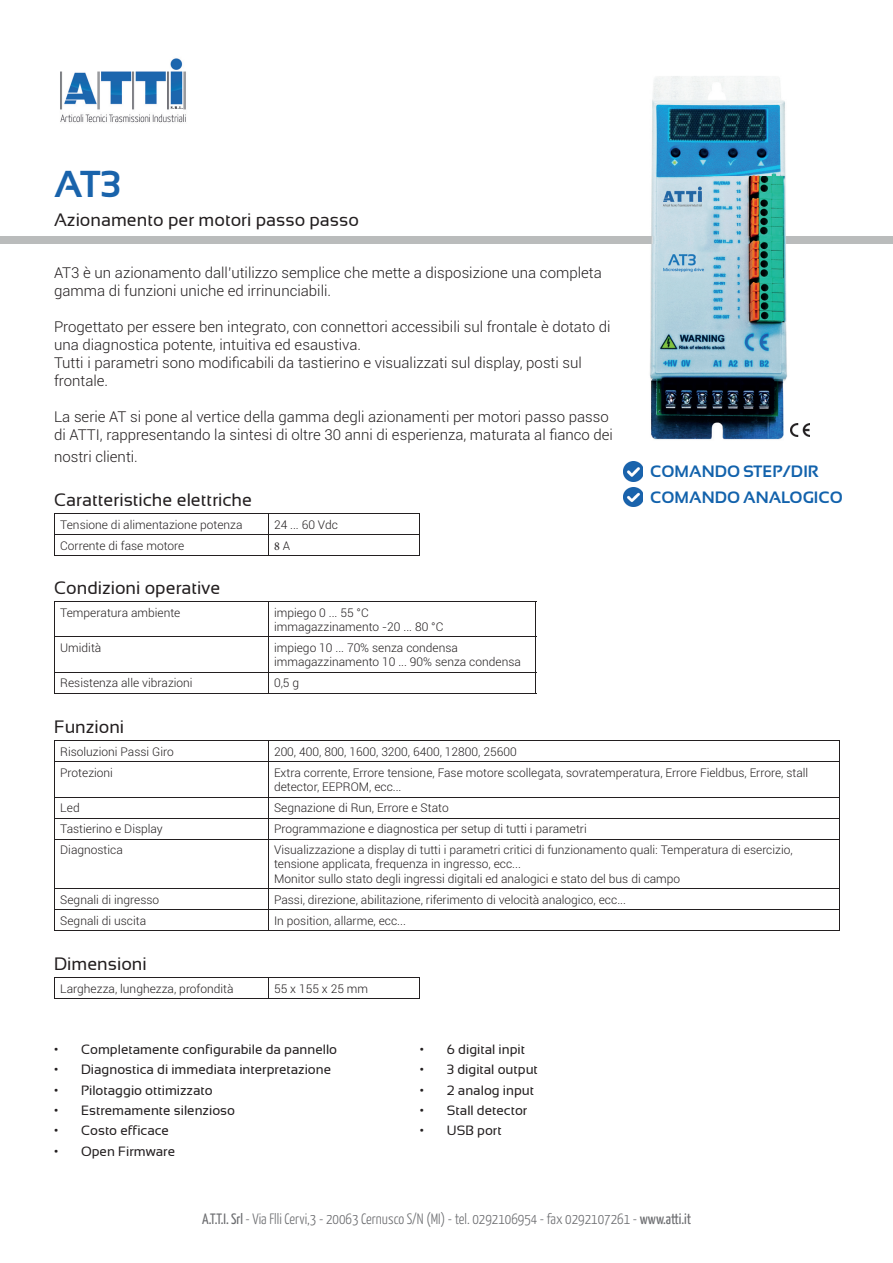
<style>
.page{position:relative;width:893px;height:1263px;background:#fff}
.page>*{position:absolute;margin:0;border:0;box-sizing:border-box;transform-origin:0 0}
.t1{font:700 37.5px "Sansation";color:#1963ab}
.t2{font:18px "Sansation";color:#231f20}
.t3{font:700 16.5px/25.8px "Sansation";color:#1262ac}
.t4{font:300 15px/18px "Roboto";color:#231f20}
.t5{font:300 15px "Yanone Kaffeesatz";color:#6c6d70}
.t6{font:13.5px "Sansation";color:#231f20}
.t7{font:300 12px/14.4px "Roboto";color:#231f20}
.t8{font:12px "Minion Pro";color:#231f20}
.s1{font-family:"Roboto";font-weight:300}
.s2{font-weight:400}
</style>
<div class="page">
<img style="left:60px;top:58px;width:126px;height:65px">
<div style="left:0;top:236px;width:892px;height:8px;background:#babcbc"></div>
<img style="left:650px;top:76px;width:137px;height:364px">
<img style="left:650px;top:236px;width:137px;height:8px">
<hr style="left:54px;top:513px;width:214px;height:1px;background:#231f20">
<hr style="left:268px;top:513px;width:152px;height:1px;background:#231f20">
<svg style="left:54px;top:514px;width:1px;height:41px"></svg>
<svg style="left:419px;top:514px;width:1px;height:41px"></svg>
<hr style="left:54px;top:534px;width:366px;height:1px;background:#231f20">
<svg style="left:268px;top:514px;width:1px;height:41px"></svg>
<hr style="left:54px;top:555px;width:366px;height:1px;background:#231f20">
<hr style="left:54px;top:601px;width:214px;height:1px;background:#231f20">
<hr style="left:54px;top:602px;width:1px;height:35px;background:#231f20">
<hr style="left:268px;top:601px;width:268px;height:1px;background:#231f20">
<hr style="left:535px;top:602px;width:1px;height:35px;background:#231f20">
<hr style="left:54px;top:637px;width:1px;height:35px;background:#231f20">
<hr style="left:535px;top:637px;width:1px;height:35px;background:#231f20">
<svg style="left:54px;top:673px;width:1px;height:20px"></svg>
<svg style="left:535px;top:673px;width:1px;height:20px"></svg>
<hr style="left:268px;top:602px;width:1px;height:35px;background:#231f20">
<hr style="left:54px;top:637px;width:482px;height:1px;background:#231f20">
<hr style="left:268px;top:637px;width:1px;height:35px;background:#231f20">
<hr style="left:54px;top:672px;width:482px;height:1px;background:#231f20">
<svg style="left:268px;top:673px;width:1px;height:20px"></svg>
<hr style="left:54px;top:693px;width:482px;height:1px;background:#231f20">
<hr style="left:54px;top:740px;width:214px;height:1px;background:#231f20">
<svg style="left:54px;top:741px;width:1px;height:20px"></svg>
<hr style="left:268px;top:740px;width:571px;height:1px;background:#231f20">
<svg style="left:839px;top:741px;width:1px;height:20px"></svg>
<hr style="left:54px;top:762px;width:1px;height:35px;background:#231f20">
<hr style="left:839px;top:762px;width:1px;height:35px;background:#231f20">
<svg style="left:54px;top:798px;width:1px;height:41px"></svg>
<svg style="left:839px;top:797px;width:1px;height:42px"></svg>
<hr style="left:54px;top:839px;width:1px;height:50px;background:#231f20">
<hr style="left:839px;top:839px;width:1px;height:50px;background:#231f20">
<svg style="left:54px;top:890px;width:1px;height:41px"></svg>
<svg style="left:839px;top:889px;width:1px;height:42px"></svg>
<svg style="left:268px;top:741px;width:1px;height:20px"></svg>
<hr style="left:54px;top:761px;width:785px;height:1px;background:#231f20">
<hr style="left:268px;top:762px;width:1px;height:35px;background:#231f20">
<hr style="left:54px;top:797px;width:785px;height:1px;background:#231f20">
<hr style="left:54px;top:818px;width:785px;height:1px;background:#231f20">
<svg style="left:268px;top:798px;width:1px;height:41px"></svg>
<hr style="left:54px;top:839px;width:785px;height:1px;background:#231f20">
<hr style="left:268px;top:839px;width:1px;height:50px;background:#231f20">
<hr style="left:54px;top:889px;width:785px;height:1px;background:#231f20">
<hr style="left:54px;top:910px;width:785px;height:1px;background:#231f20">
<svg style="left:268px;top:890px;width:1px;height:41px"></svg>
<hr style="left:54px;top:931px;width:785px;height:1px;background:#231f20">
<img style="left:790px;top:423px;width:19px;height:14px">
<hr style="left:54px;top:977px;width:214px;height:1px;background:#231f20">
<svg style="left:54px;top:978px;width:1px;height:20px"></svg>
<hr style="left:268px;top:977px;width:152px;height:1px;background:#231f20">
<svg style="left:419px;top:978px;width:1px;height:20px"></svg>
<svg style="left:268px;top:978px;width:1px;height:20px"></svg>
<hr style="left:54px;top:998px;width:366px;height:1px;background:#231f20">
<img style="left:623px;top:462px;width:19px;height:19px">
<img style="left:623px;top:487px;width:19px;height:20px">
<h1 class="t1" style="left:54px;top:171px;width:68px">AT3</h1>
<h2 class="t2" style="left:54px;top:213px;width:306px">Azionamento per motori passo passo</h2>
<p class="t4" style="left:54px;top:265px;width:549px">AT3 è un azionamento dall’utilizzo semplice che mette a disposizione una completa gamma di funzioni uniche ed irrinunciabili.</p>
<p class="t4" style="left:54px;top:319px;width:558px">Progettato per essere ben integrato, con connettori accessibili sul frontale è dotato di una diagnostica potente, intuitiva ed esaustiva.<br>Tutti i parametri sono modificabili da tastierino e visualizzati sul display, posti sul frontale.</p>
<p class="t4" style="left:54px;top:409px;width:560px">La serie AT si pone al vertice della gamma degli azionamenti per motori passo passo di ATTI, rappresentando la sintesi di oltre 30 anni di esperienza, maturata al fianco dei</p>
<p class="t4" style="left:54px;top:449px;width:85px">nostri clienti.</p>
<h2 class="t2" style="left:54px;top:493px;width:199px">Caratteristiche elettriche</h2>
<p class="t7" style="left:60px;top:518px;width:184px">Tensione di alimentazione potenza</p>
<p class="t7" style="left:274px;top:518px;width:65px">24 ... 60 Vdc</p>
<p class="t7" style="left:60px;top:539px;width:126px">Corrente di fase motore</p>
<p class="t8" style="left:274px;top:538px;width:18px">8 <span class="s1">A</span></p>
<h2 class="t2" style="left:54px;top:581px;width:168px">Condizioni operative</h2>
<h3 class="t3" style="left:650px;top:460px;width:194px">COMANDO STEP/DIR<br>COMANDO ANALOGICO</h3>
<p class="t7" style="left:60px;top:606px;width:122px">Temperatura ambiente</p>
<p class="t7" style="left:274px;top:606px;width:171px">impiego 0 ... 55 °C immagazzinamento -20 ... 80 °C</p>
<p class="t7" style="left:60px;top:641px;width:43px">Umidità</p>
<p class="t7" style="left:274px;top:641px;width:248px">impiego 10 ... 70% senza condensa immagazzinamento 10 ... 90% senza condensa</p>
<p class="t7" style="left:60px;top:677px;width:134px">Resistenza alle vibrazioni</p>
<p class="t7" style="left:274px;top:677px;width:27px">0,5 g</p>
<h2 class="t2" style="left:54px;top:720px;width:72px">Funzioni</h2>
<p class="t7" style="left:60px;top:745px;width:115px">Risoluzioni Passi Giro</p>
<p class="t7" style="left:274px;top:745px;width:244px">200, 400, 800, 1600, 3200, 6400, 12800, 25600</p>
<p class="t7" style="left:60px;top:766px;width:54px">Protezioni</p>
<p class="t7" style="left:274px;top:766px;width:536px">Extra corrente, Errore tensione, Fase motore scollegata, sovratemperatura, Errore Fieldbus, Errore, stall detector, EEPROM, ecc...</p>
<p class="t7" style="left:60px;top:802px;width:21px">Led</p>
<p class="t7" style="left:274px;top:802px;width:176px">Segnazione di Run, Errore e Stato</p>
<p class="t7" style="left:60px;top:823px;width:104px">Tastierino e Display</p>
<p class="t7" style="left:274px;top:823px;width:314px">Programmazione e diagnostica per setup di tutti i parametri</p>
<p class="t7" style="left:60px;top:844px;width:64px">Diagnostica</p>
<p class="t7" style="left:274px;top:844px;width:520px">Visualizzazione a display di tutti i parametri critici di funzionamento quali: Temperatura di esercizio, tensione applicata, frequenza in ingresso, ecc...<br>Monitor sullo stato degli ingressi digitali ed analogici e stato del bus di campo</p>
<p class="t7" style="left:60px;top:893px;width:101px">Segnali di ingresso</p>
<p class="t7" style="left:274px;top:893px;width:353px">Passi, direzione, abilitazione, riferimento di velocità analogico, ecc...</p>
<p class="t7" style="left:60px;top:914px;width:87px">Segnali di uscita</p>
<p class="t7" style="left:274px;top:914px;width:133px">In position, allarme, ecc...</p>
<h2 class="t2" style="left:54px;top:957px;width:94px">Dimensioni</h2>
<p class="t7" style="left:60px;top:982px;width:175px">Larghezza, lunghezza, profondità</p>
<p class="t7" style="left:274px;top:982px;width:96px">55 x 155 x 25 mm</p>
<p class="t6" style="left:54px;top:1044px;width:285px">• Completamente configurabile da pannello</p>
<p class="t6" style="left:54px;top:1065px;width:279px">• Diagnostica di immediata interpretazione</p>
<p class="t6" style="left:54px;top:1085px;width:160px">• Pilotaggio ottimizzato</p>
<p class="t6" style="left:54px;top:1106px;width:183px">• Estremamente silenzioso</p>
<p class="t6" style="left:54px;top:1126px;width:116px">• Costo efficace</p>
<p class="t6" style="left:54px;top:1147px;width:123px">• Open Firmware</p>
<p class="t6" style="left:420px;top:1044px;width:107px">• 6 digital inpit</p>
<p class="t6" style="left:420px;top:1065px;width:119px">• 3 digital output</p>
<p class="t6" style="left:420px;top:1085px;width:116px">• 2 analog input</p>
<p class="t6" style="left:420px;top:1106px;width:109px">• Stall detector</p>
<p class="t6" style="left:420px;top:1126px;width:83px">• USB port</p>
<p class="t5" style="left:202px;top:1213px;width:490px"><span class="s2">A.T.T.I. Srl</span> - Via Flli Cervi,3 - 20063 Cernusco S/N (MI) - tel. 0292106954 - fax 0292107261 - <span class="s2">www.atti.it</span></p>
</div>
